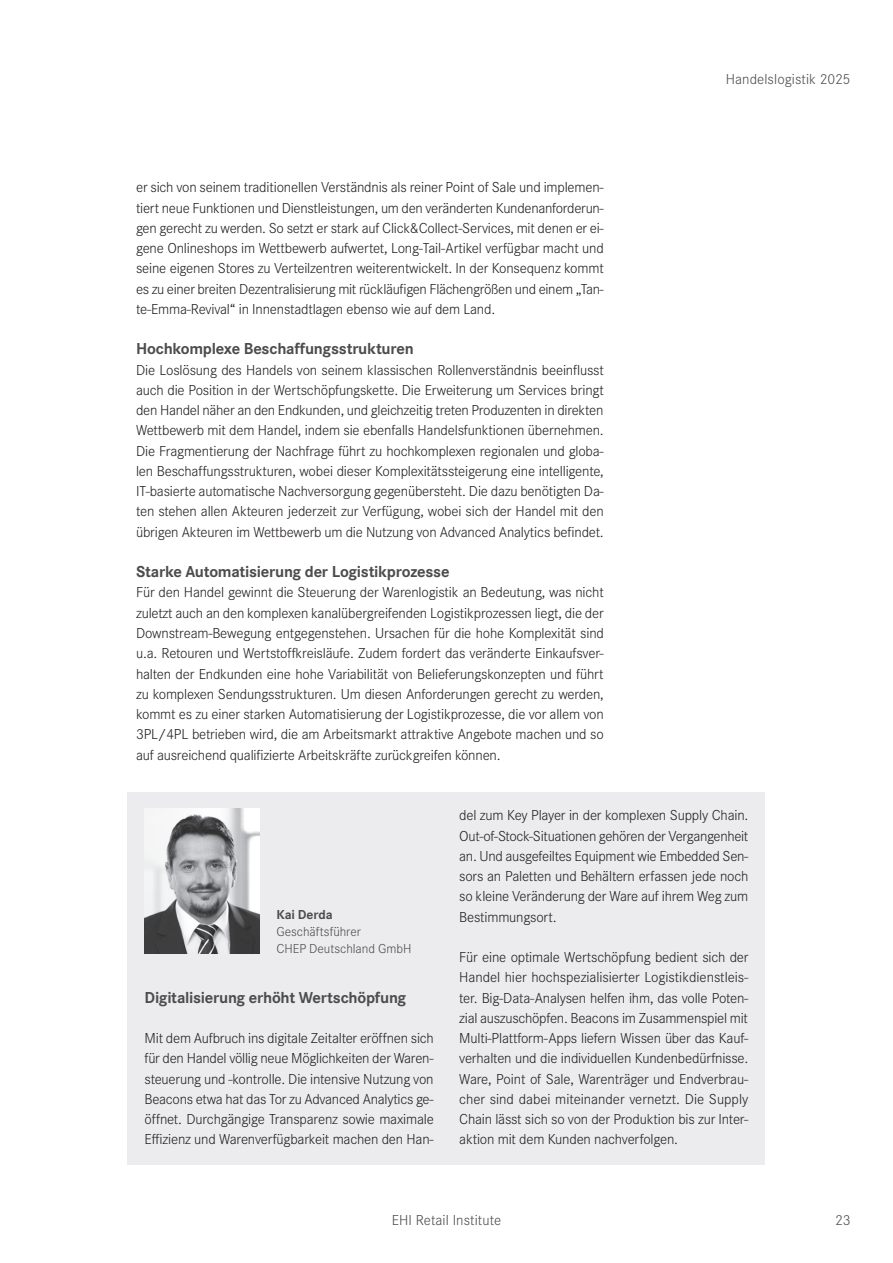
<style>
.page{position:relative;width:893px;height:1263px;background:#fff}
.page>*{position:absolute;margin:0;border:0;box-sizing:border-box;transform-origin:0 0}
._07_Crosshead{font:700 16.5px "Corporate S";letter-spacing:-.015em;color:#4b4c4d}
._08_Fließtext{font:300 15px/20.2px "Corporate S";letter-spacing:-.01em;color:#231f20;text-align:justify}
.t1{font:300 15px "Corporate S";letter-spacing:.005em;color:#4b4c4d}
._12_c_Autor_Position{font:300 13.5px "Corporate S";color:#4b4c4d}
._12_a_Autor_Name_lin{font:700 13.5px "Corporate S";letter-spacing:-.01em;color:#4b4c4d}
</style>
<div class="page">
<div style="left:128px;top:792px;width:637px;height:372px;background:#ececee"></div>
<img style="left:145px;top:809px;width:114px;height:144px">
<p class="_08_Fließtext" style="left:136px;top:177px;width:469px">er sich von seinem traditionellen Verständnis als reiner Point of Sale und implemen&shy;tiert neue Funktionen und Dienstleistungen, um den veränderten Kundenanforderun&shy;gen gerecht zu werden. So setzt er stark auf Click&amp;Collect-Services, mit denen er ei&shy;gene Onlineshops im Wettbewerb aufwertet, Long-Tail-Artikel verfügbar macht und seine eigenen Stores zu Verteilzentren weiterentwickelt. In der Konsequenz kommt es zu einer breiten Dezentralisierung mit rückläufigen Flächengrößen und einem „Tan&shy;te-Emma-Revival“ in Innenstadtlagen ebenso wie auf dem Land.</p>
<p class="_07_Crosshead" style="left:136px;top:339px;width:279px">Hochkomplexe Beschaffungsstrukturen</p>
<p class="_08_Fließtext" style="left:136px;top:360px;width:469px">Die Loslösung des Handels von seinem klassischen Rollenverständnis beeinflusst auch die Position in der Wertschöpfungskette. Die Erweiterung um Services bringt den Handel näher an den Endkunden, und gleichzeitig treten Produzenten in direkten Wettbewerb mit dem Handel, indem sie ebenfalls Handelsfunktionen übernehmen.<br>Die Fragmentierung der Nachfrage führt zu hochkomplexen regionalen und globa&shy;len Beschaffungsstrukturen, wobei dieser Komplexitätssteigerung eine intelligente, IT-basierte automatische Nachversorgung gegenübersteht. Die dazu benötigten Da&shy;ten stehen allen Akteuren jederzeit zur Verfügung, wobei sich der Handel mit den übrigen Akteuren im Wettbewerb um die Nutzung von Advanced Analytics befindet.</p>
<p class="_07_Crosshead" style="left:136px;top:562px;width:315px">Starke Automatisierung der Logistikprozesse</p>
<p class="_08_Fließtext" style="left:136px;top:582px;width:469px">Für den Handel gewinnt die Steuerung der Warenlogistik an Bedeutung, was nicht zuletzt auch an den komplexen kanalübergreifenden Logistikprozessen liegt, die der Downstream-Bewegung entgegenstehen. Ursachen für die hohe Komplexität sind u.a. Retouren und Wertstoffkreisläufe. Zudem fordert das veränderte Einkaufsver&shy;halten der Endkunden eine hohe Variabilität von Belieferungskonzepten und führt zu komplexen Sendungsstrukturen. Um diesen Anforderungen gerecht zu werden, kommt es zu einer starken Automatisierung der Logistikprozesse, die vor allem von 3PL/4PL betrieben wird, die am Arbeitsmarkt attraktive Angebote machen und so auf ausreichend qualifizierte Arbeitskräfte zurückgreifen können.</p>
<p class="t1" style="left:726px;top:70px;width:126px">Handelslogistik 2025</p>
<p class="_12_a_Autor_Name_lin" style="left:276px;top:906px;width:58px">Kai Derda</p>
<p class="_12_c_Autor_Position" style="left:276px;top:924px;width:86px">Geschäftsführer</p>
<p class="_12_c_Autor_Position" style="left:276px;top:941px;width:136px">CHEP Deutschland GmbH</p>
<p class="_07_Crosshead" style="left:145px;top:987px;width:263px">Digitalisierung erhöht Wertschöpfung</p>
<p class="_08_Fließtext" style="left:145px;top:1028px;width:291px">Mit dem Aufbruch ins digitale Zeitalter eröffnen sich für den Handel völlig neue Möglichkeiten der Waren&shy;steuerung und -kontrolle. Die intensive Nutzung von Beacons etwa hat das Tor zu Advanced Analytics ge&shy;öffnet. Durchgängige Transparenz sowie maximale Effizienz und Warenverfügbarkeit machen den Han-</p>
<p class="_08_Fließtext" style="left:459px;top:805px;width:291px">del zum Key Player in der komplexen Supply Chain.<br>Out-of-Stock-Situationen gehören der Vergangenheit an. Und ausgefeiltes Equipment wie Embedded Sen&shy;sors an Paletten und Behältern erfassen jede noch so kleine Veränderung der Ware auf ihrem Weg zum Bestimmungsort.</p>
<p class="_08_Fließtext" style="left:459px;top:947px;width:291px">Für eine optimale Wertschöpfung bedient sich der Handel hier hochspezialisierter Logistikdienstleis&shy;ter. Big-Data-Analysen helfen ihm, das volle Poten&shy;zial auszuschöpfen. Beacons im Zusammenspiel mit Multi-Plattform-Apps liefern Wissen über das Kauf&shy;verhalten und die individuellen Kundenbedürfnisse.<br>Ware, Point of Sale, Warenträger und Endverbrau&shy;cher sind dabei miteinander vernetzt. Die Supply Chain lässt sich so von der Produktion bis zur Inter&shy;aktion mit dem Kunden nachverfolgen.</p>
<p class="t1" style="left:392px;top:1212px;width:111px">EHI Retail Institute</p>
<p class="t1" style="left:835px;top:1212px;width:17px">23</p>
</div>
